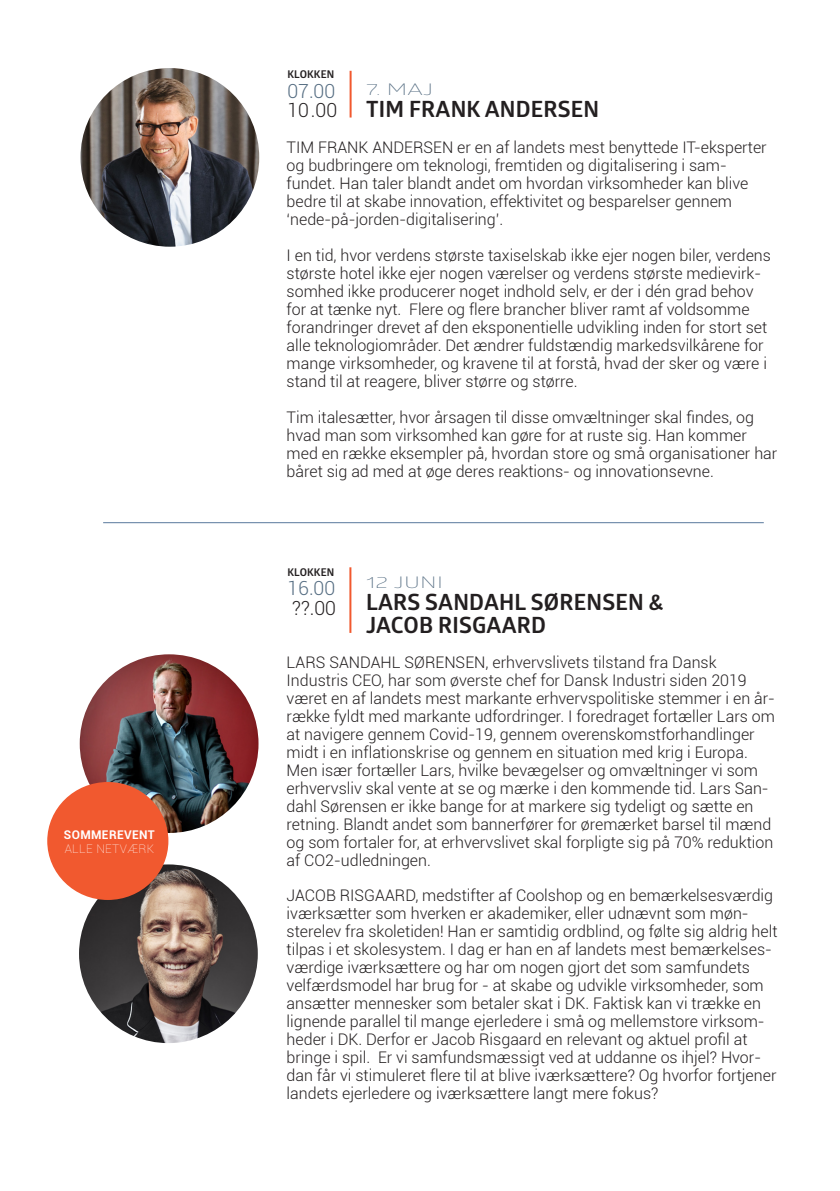
<style>
.page{position:relative;width:840px;height:1191px;background:#fff}
.page>*{position:absolute;margin:0;border:0;box-sizing:border-box;transform-origin:0 0}
.t1{font:700 22.4px/22.4px "Glober";letter-spacing:.01em;color:#231f20}
.t2{font:300 19.4px "Roboto";color:#556d82}
.t3{font:300 19.4px "Roboto";color:#231f20}
.t4{font:300 16px/18px "Roboto";color:#231f20}
.t5{font:300 16px "Glober";letter-spacing:.01em;color:#556d82;scale:1.5 1}
.t6{font:700 12px/14px "Roboto";letter-spacing:.03em;color:#fff}
.t7{font:700 10.6px "Glober";letter-spacing:.01em;color:#231f20}
.s1{font-weight:100}
</style>
<div class="page">
<img style="left:80px;top:68px;width:179px;height:179px;border-radius:89px">
<img style="left:80px;top:654px;width:178px;height:179px;border-radius:89px">
<hr style="left:349px;top:567px;width:2px;height:66px;background:#f1592f">
<img style="left:79px;top:864px;width:179px;height:179px;border-radius:89px">
<div style="left:47px;top:782px;width:121px;height:118px;background:#f1592f;border-radius:50%"></div>
<hr style="left:349px;top:71px;width:2px;height:46px;background:#f1592f">
<hr style="left:103px;top:522px;width:660px;height:1px;background:#59799c">
<p class="t6" style="left:64px;top:827px;width:92px">SOMMEREVENT<br><span class="s1">ALLE NETVÆRK</span></p>
<p class="t7" style="left:287px;top:67px;width:48px">KLOKKEN</p>
<p class="t2" style="left:287px;top:77px;width:49px">07.00</p>
<p class="t3" style="left:287px;top:97px;width:51px">10.00</p>
<p class="t5" style="left:366px;top:79px;width:46px">7. MAJ</p>
<p class="t1" style="left:366px;top:98px;width:234px">TIM FRANK ANDERSEN</p>
<p class="t4" style="left:286px;top:137px;width:481px">TIM FRANK ANDERSEN er en af landets mest benyttede IT-eksperter og budbringere om teknologi, fremtiden og digitalisering i sam&shy;fundet. Han taler blandt andet om hvordan virksomheder kan blive bedre til at skabe innovation, effektivitet og besparelser gennem ‘nede-på-jorden-digitalisering’.</p>
<p class="t4" style="left:286px;top:245px;width:485px">I en tid, hvor verdens største taxiselskab ikke ejer nogen biler, verdens største hotel ikke ejer nogen værelser og verdens største medievirk&shy;somhed ikke producerer noget indhold selv, er der i dén grad behov for at tænke nyt. Flere og flere brancher bliver ramt af voldsomme forandringer drevet af den eksponentielle udvikling inden for stort set alle teknologiområder. Det ændrer fuldstændig markedsvilkårene for mange virksomheder, og kravene til at forstå, hvad der sker og være i stand til at reagere, bliver større og større.</p>
<p class="t4" style="left:286px;top:407px;width:492px">Tim italesætter, hvor årsagen til disse omvæltninger skal findes, og hvad man som virksomhed kan gøre for at ruste sig. Han kommer med en række eksempler på, hvordan store og små organisationer har båret sig ad med at øge deres reaktions- og innovationsevne.</p>
<p class="t7" style="left:287px;top:564px;width:48px">KLOKKEN</p>
<p class="t2" style="left:287px;top:575px;width:49px">16.00</p>
<p class="t3" style="left:292px;top:594px;width:45px">??.00</p>
<p class="t5" style="left:366px;top:571px;width:53px">12 JUNI</p>
<p class="t1" style="left:366px;top:590px;width:298px">LARS SANDAHL SØRENSEN &amp;<br>JACOB RISGAARD</p>
<p class="t4" style="left:286px;top:652px;width:489px">LARS SANDAHL SØRENSEN, erhvervslivets tilstand fra Dansk Industris CEO, har som øverste chef for Dansk Industri siden 2019 været en af landets mest markante erhvervspolitiske stemmer i en år&shy;række fyldt med markante udfordringer. I foredraget fortæller Lars om at navigere gennem Covid-19, gennem overenskomstforhandlinger midt i en inflationskrise og gennem en situation med krig i Europa.<br>Men især fortæller Lars, hvilke bevægelser og omvæltninger vi som erhvervsliv skal vente at se og mærke i den kommende tid. Lars San&shy;dahl Sørensen er ikke bange for at markere sig tydeligt og sætte en retning. Blandt andet som bannerfører for øremærket barsel til mænd og som fortaler for, at erhvervslivet skal forpligte sig på 70% reduktion af CO2-udledningen.</p>
<p class="t4" style="left:286px;top:885px;width:492px">JACOB RISGAARD, medstifter af Coolshop og en bemærkelsesværdig iværksætter som hverken er akademiker, eller udnævnt som møn&shy;sterelev fra skoletiden! Han er samtidig ordblind, og følte sig aldrig helt tilpas i et skolesystem. I dag er han en af landets mest bemærkelses&shy;værdige iværksættere og har om nogen gjort det som samfundets velfærdsmodel har brug for - at skabe og udvikle virksomheder, som ansætter mennesker som betaler skat i DK. Faktisk kan vi trække en lignende parallel til mange ejerledere i små og mellemstore virksom&shy;heder i DK. Derfor er Jacob Risgaard en relevant og aktuel profil at bringe i spil. Er vi samfundsmæssigt ved at uddanne os ihjel? Hvor&shy;dan får vi stimuleret flere til at blive iværksættere? Og hvorfor fortjener landets ejerledere og iværksættere langt mere fokus?</p>
</div>
